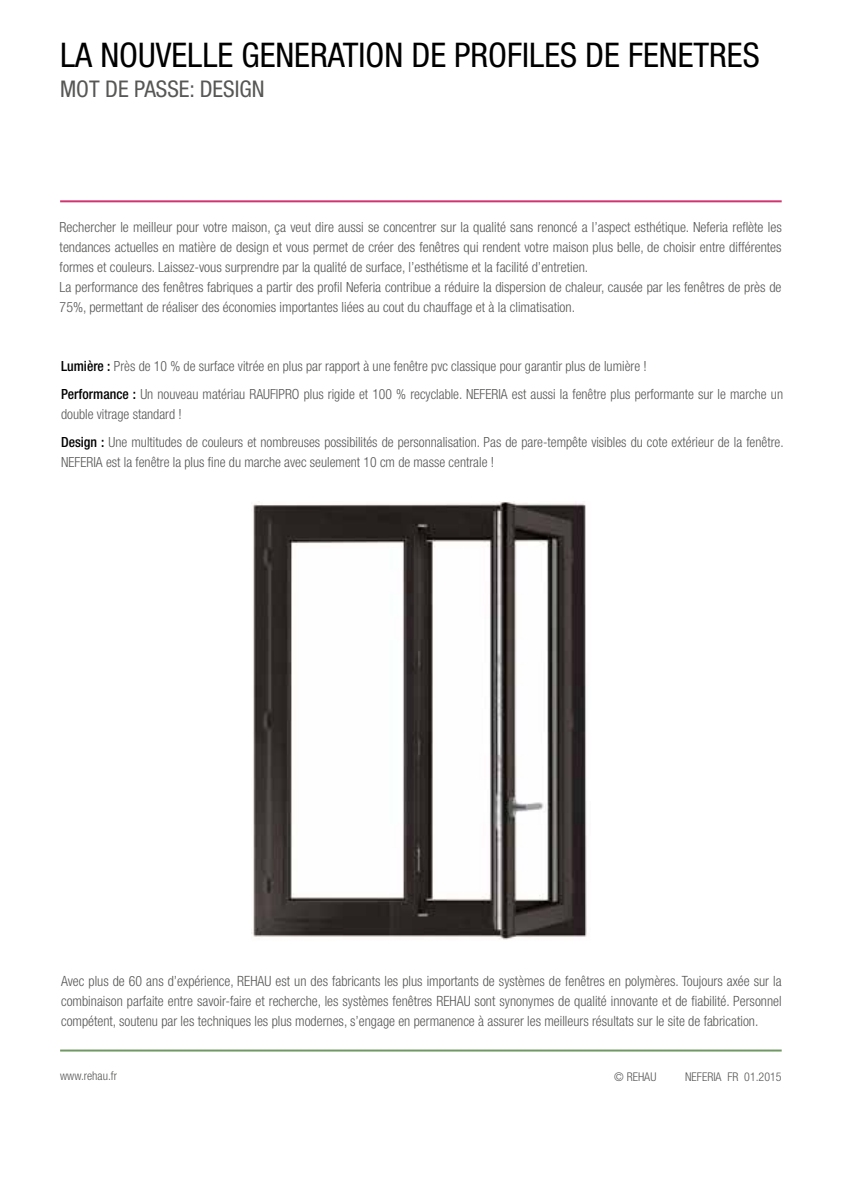
<style>
.page{position:relative;width:842px;height:1191px;background:#fff}
.page>*{position:absolute;margin:0;border:0;box-sizing:border-box;transform-origin:0 0}
.t1{font:condensed 34px "Helvetica Neue";color:#000}
.t2{font:condensed 23px "Helvetica Neue";color:#575756}
.t3{font:300 condensed 14.2px/19.8px "Helvetica Neue";color:#575756;text-align:justify}
.t4{font:300 condensed 14px/20px "Helvetica Neue";color:#575756}
.t5{font:300 condensed 12px "Helvetica Neue";color:#575756}
.s1{font-weight:500;color:#000}
</style>
<div class="page">
<hr style="left:60px;top:200px;width:722px;height:2px;background:#d1356f">
<hr style="left:60px;top:1049px;width:722px;height:2px;background:#709862">
<img style="left:252px;top:501px;width:335px;height:439px">
<h1 class="t1" style="left:60px;top:35px;width:701px">LA NOUVELLE GENERATION DE PROFILES DE FENETRES</h1>
<h2 class="t2" style="left:60px;top:75px;width:206px">MOT DE PASSE: DESIGN</h2>
<p class="t4" style="left:60px;top:216px;width:724px">Rechercher le meilleur pour votre maison, ça veut dire aussi se concentrer sur la qualité sans renoncé a l’aspect esthétique. Neferia reflète les tendances actuelles en matière de design et vous permet de créer des fenêtres qui rendent votre maison plus belle, de choisir entre différentes formes et couleurs. Laissez-vous surprendre par la qualité de surface, l’esthétisme et la facilité d’entretien.<br>La performance des fenêtres fabriques a partir des profil Neferia contribue a réduire la dispersion de chaleur, causée par les fenêtres de près de 75%, permettant de réaliser des économies importantes liées au cout du chauffage et à la climatisation.</p>
<p class="t4" style="left:61px;top:352px;width:723px;line-height:28px"><span class="s1">Lumière :</span> Près de 10 % de surface vitrée en plus par rapport à une fenêtre pvc classique pour garantir plus de lumière !<br><span class="s1">Performance :</span> Un nouveau matériau RAUFIPRO plus rigide et 100 % recyclable. NEFERIA est aussi la fenêtre plus performante sur le marche un</p>
<p class="t4" style="left:61px;top:400px;width:724px;line-height:28px">double vitrage standard !<br><span class="s1">Design :</span> Une multitudes de couleurs et nombreuses possibilités de personnalisation. Pas de pare-tempête visibles du cote extérieur de la fenêtre.</p>
<p class="t4" style="left:61px;top:452px;width:434px">NEFERIA est la fenêtre la plus fine du marche avec seulement 10 cm de masse centrale !</p>
<p class="t3" style="left:61px;top:971px;width:722px">Avec plus de 60 ans d’expérience, REHAU est un des fabricants les plus importants de systèmes de fenêtres en polymères. Toujours axée sur la combinaison parfaite entre savoir-faire et recherche, les systèmes fenêtres REHAU sont synonymes de qualité innovante et de fiabilité. Personnel compétent, soutenu par les techniques les plus modernes, s’engage en permanence à assurer les meilleurs résultats sur le site de fabrication.</p>
<p class="t5" style="left:60px;top:1068px;width:59px">www.rehau.fr</p>
<p class="t5" style="left:614px;top:1070px;width:44px">© REHAU</p>
<p class="t5" style="left:685px;top:1070px;width:98px">NEFERIA FR 01.2015</p>
</div>
